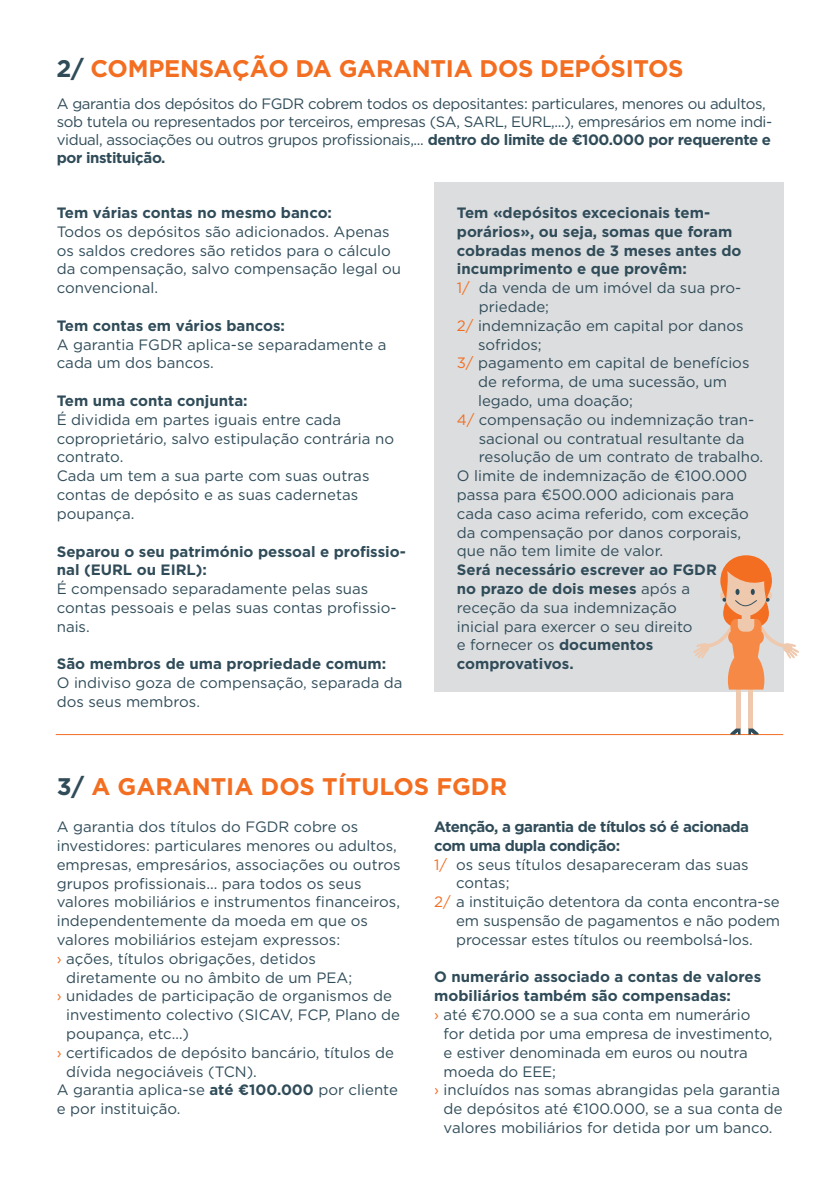
<style>
.page{position:relative;width:840px;height:1191px;background:#fff}
.page>*{position:absolute;margin:0;border:0;box-sizing:border-box;transform-origin:0 0}
.t1{font:700 24px "Gotham HTF";letter-spacing:-.01em;color:#f36e21}
.t2{font:15px/18.8px "Gotham HTF";color:#304c59}
.t3{font:700 15px/18.8px "Gotham HTF";color:#304c59}
.t4{font:15px/18px "Gotham HTF";letter-spacing:-.025em;color:#304c59}
.t5{font:700 15px "Gotham HTF";letter-spacing:-.03em;color:#304c59}
.t6{font:15px/18.8px "Gotham Rounded";color:#304c59}
.s1{color:#304c59}
.s2{font-weight:700}
.s3{font-family:"Gotham Rounded";font-weight:700}
.s4{color:#f36e21}
.s5{font-family:"Gotham Rounded"}
.s6{font-weight:400}
</style>
<div class="page">
<hr style="left:56px;top:734px;width:726px;height:1px;background:#f36e21">
<div style="left:434px;top:183px;width:348px;height:509px;background:#dcdddf"></div>
<div style="left:735px;top:675px;width:5px;height:54px;background:#eec9ae"></div>
<svg style="left:730px;top:728px;width:10px;height:6px"></svg>
<hr style="left:748px;top:675px;width:4px;height:54px;background:#eec9ae">
<svg style="left:748px;top:728px;width:10px;height:6px"></svg>
<svg style="left:693px;top:555px;width:105px;height:134px"></svg>
<h1 class="t1" style="left:56px;top:54px;width:628px"><span class="s1">2/</span> COMPENSAÇÃO DA GARANTIA DOS DEPÓSITOS</h1>
<p class="t4" style="left:57px;top:94px;width:716px">A garantia dos depósitos do FGDR cobrem todos os depositantes: particulares, menores ou adultos, sob tutela ou representados por terceiros, empresas (SA, SARL, EURL,...), empresários em nome indi&shy;vidual, associações ou outros grupos profissionais,... <span class="s2">dentro do limite de</span> <span class="s3">€</span><span class="s2">100.000 por requerente e por instituição.</span></p>
<p class="t3" style="left:57px;top:203px;width:277px">Tem várias contas no mesmo banco:</p>
<p class="t2" style="left:57px;top:222px;width:345px">Todos os depósitos são adicionados. Apenas os saldos credores são retidos para o cálculo da compensação, salvo compensação legal ou convencional.</p>
<p class="t3" style="left:57px;top:316px;width:230px">Tem contas em vários bancos:</p>
<p class="t2" style="left:57px;top:335px;width:331px">A garantia FGDR aplica-se separadamente a cada um dos bancos.</p>
<p class="t3" style="left:57px;top:391px;width:192px">Tem uma conta conjunta:</p>
<p class="t2" style="left:57px;top:410px;width:338px">É dividida em partes iguais entre cada coproprietário, salvo estipulação contrária no contrato.<br>Cada um tem a sua parte com suas outras contas de depósito e as suas cadernetas poupança.</p>
<p class="t3" style="left:57px;top:541px;width:350px">Separou o seu património pessoal e profissio&shy;nal (EURL ou EIRL):</p>
<p class="t2" style="left:57px;top:579px;width:341px">É compensado separadamente pelas suas contas pessoais e pelas suas contas profissio&shy;nais.</p>
<p class="t3" style="left:57px;top:654px;width:331px">São membros de uma propriedade comum:</p>
<p class="t6" style="left:57px;top:673px;width:347px">O indiviso goza de compensação, separada da dos seus membros.</p>
<p class="t3" style="left:456px;top:203px;width:255px">Tem «depósitos excecionais tem-</p>
<p class="t3" style="left:456px;top:222px;width:277px">porários», ou seja, somas que foram</p>
<p class="t3" style="left:456px;top:240px;width:286px">cobradas menos de 3 meses antes do</p>
<p class="t3" style="left:456px;top:259px;width:231px">incumprimento e que provêm:</p>
<p class="t2" style="left:456px;top:278px;width:286px"><span class="s4">1/</span> da venda de um imóvel da sua pro-</p>
<p class="t2" style="left:478px;top:297px;width:72px">priedade;</p>
<p class="t2" style="left:456px;top:316px;width:288px"><span class="s4">2/</span> indemnização em capital por danos</p>
<p class="t2" style="left:477px;top:335px;width:65px">sofridos;</p>
<p class="t2" style="left:456px;top:353px;width:294px"><span class="s4">3/</span> pagamento em capital de benefícios</p>
<p class="t2" style="left:478px;top:372px;width:250px">de reforma, de uma sucessão, um</p>
<p class="t2" style="left:478px;top:391px;width:156px">legado, uma doação;</p>
<p class="t2" style="left:456px;top:410px;width:299px"><span class="s4">4/</span> compensação ou indemnização tran-</p>
<p class="t2" style="left:478px;top:429px;width:267px">sacional ou contratual resultante da</p>
<p class="t2" style="left:478px;top:447px;width:286px">resolução de um contrato de trabalho.</p>
<p class="t2" style="left:456px;top:466px;width:292px">O limite de indemnização de <span class="s5">€</span>100.000</p>
<p class="t2" style="left:456px;top:485px;width:278px">passa para <span class="s5">€</span>500.000 adicionais para</p>
<p class="t2" style="left:456px;top:504px;width:293px">cada caso acima referido, com exceção</p>
<p class="t2" style="left:456px;top:522px;width:286px">da compensação por danos corporais,</p>
<p class="t2" style="left:456px;top:541px;width:207px">que não tem limite de valor.</p>
<p class="t3" style="left:456px;top:560px;width:261px">Será necessário escrever ao FGDR no prazo de dois meses <span class="s6">após a receção da sua indemnização inicial para exercer o seu direito<br>e fornecer os</span> documentos comprovativos.</p>
<h1 class="t1" style="left:57px;top:773px;width:451px"><span class="s1">3/</span> A GARANTIA DOS TÍTULOS FGDR</h1>
<p class="t2" style="left:57px;top:817px;width:303px">A garantia dos títulos do FGDR cobre os</p>
<p class="t2" style="left:57px;top:836px;width:341px">investidores: particulares menores ou adultos,</p>
<p class="t2" style="left:57px;top:854px;width:345px">empresas, empresários, associações ou outros</p>
<p class="t2" style="left:57px;top:873px;width:306px">grupos profissionais... para todos os seus</p>
<p class="t2" style="left:57px;top:892px;width:344px">valores mobiliários e instrumentos financeiros,</p>
<p class="t2" style="left:57px;top:911px;width:313px">independentemente da moeda em que os</p>
<p class="t2" style="left:57px;top:930px;width:285px">valores mobiliários estejam expressos:</p>
<p class="t2" style="left:57px;top:948px;width:260px"><span class="s4">›</span> ações, títulos obrigações, detidos</p>
<p class="t2" style="left:66px;top:967px;width:287px">diretamente ou no âmbito de um PEA;</p>
<p class="t2" style="left:57px;top:986px;width:336px"><span class="s4">›</span> unidades de participação de organismos de</p>
<p class="t2" style="left:66px;top:1005px;width:335px">investimento colectivo (SICAV, FCP, Plano de</p>
<p class="t2" style="left:66px;top:1024px;width:124px">poupança, etc…)</p>
<p class="t2" style="left:57px;top:1042px;width:338px"><span class="s4">›</span> certificados de depósito bancário, títulos de</p>
<p class="t2" style="left:66px;top:1061px;width:192px">dívida negociáveis (TCN).</p>
<p class="t2" style="left:57px;top:1080px;width:342px">A garantia aplica-se <span class="s2">até</span> <span class="s3">€</span><span class="s2">100.000</span> por cliente</p>
<p class="t2" style="left:57px;top:1099px;width:125px">e por instituição.</p>
<p class="t5" style="left:434px;top:818px;width:316px">Atenção, a garantia de títulos só é acionada</p>
<p class="t5" style="left:434px;top:837px;width:187px">com uma dupla condição:</p>
<p class="t2" style="left:434px;top:854px;width:316px"><span class="s4">1/</span> os seus títulos desapareceram das suas</p>
<p class="t2" style="left:456px;top:873px;width:55px">contas;</p>
<p class="t2" style="left:434px;top:892px;width:347px"><span class="s4">2/</span> a instituição detentora da conta encontra-se</p>
<p class="t2" style="left:456px;top:911px;width:325px">em suspensão de pagamentos e não podem</p>
<p class="t2" style="left:456px;top:930px;width:298px">processar estes títulos ou reembolsá-los.</p>
<p class="t3" style="left:434px;top:967px;width:328px">O numerário associado a contas de valores</p>
<p class="t3" style="left:434px;top:986px;width:298px">mobiliários também são compensadas:</p>
<p class="t2" style="left:434px;top:1005px;width:317px"><span class="s4">›</span> até <span class="s5">€</span>70.000 se a sua conta em numerário</p>
<p class="t2" style="left:443px;top:1024px;width:330px">for detida por uma empresa de investimento,</p>
<p class="t2" style="left:443px;top:1042px;width:305px">e estiver denominada em euros ou noutra</p>
<p class="t2" style="left:443px;top:1061px;width:114px">moeda do EEE;</p>
<p class="t2" style="left:434px;top:1080px;width:347px"><span class="s4">›</span> incluídos nas somas abrangidas pela garantia</p>
<p class="t2" style="left:443px;top:1099px;width:340px">de depósitos até <span class="s5">€</span>100.000, se a sua conta de</p>
<p class="t2" style="left:443px;top:1118px;width:330px">valores mobiliários for detida por um banco.</p>
</div>
